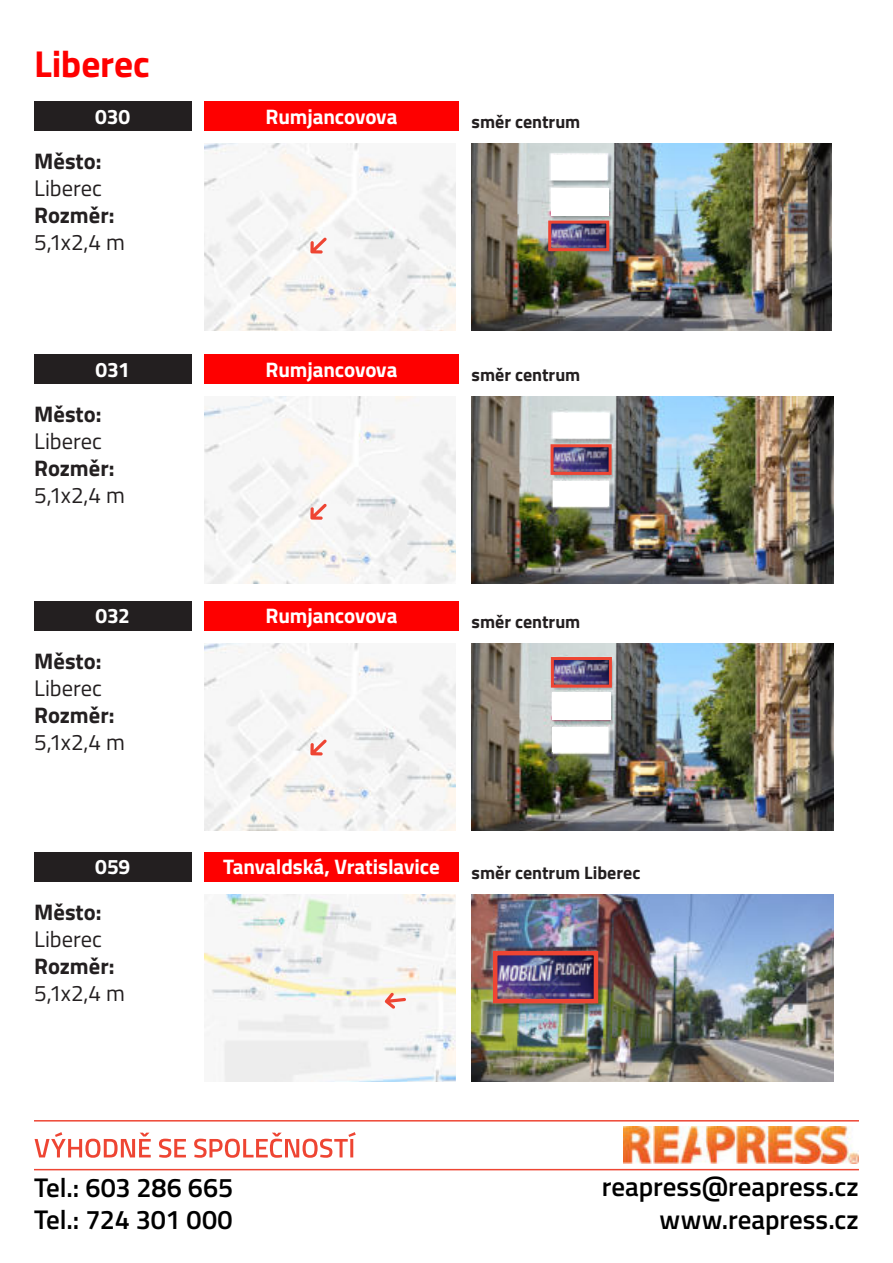
<style>
.page{position:relative;width:893px;height:1263px;background:#fff}
.page>*{position:absolute;margin:0;border:0;box-sizing:border-box;transform-origin:0 0}
.t1{font:700 37.5px "Titillium Web";color:#fe0000}
.t2{font:600 27px/32.4px "Titillium Web";color:#000}
.t3{font:22.5px "Titillium Web";color:#231f20}
.t4{font:700 22.5px "Titillium Web";color:#231f20}
.t5{font:700 21px "Titillium Web";letter-spacing:-.005em;color:#fff}
.t6{font:700 18px "Titillium Web";color:#231f20}
</style>
<div class="page">
<hr style="left:34px;top:1120px;width:825px;height:1px;background:#ee4533">
<svg style="left:35px;top:1132px;width:321px;height:26px"></svg>
<hr style="left:34px;top:1169px;width:825px;height:1px;background:#ee4533">
<img style="left:624px;top:1126px;width:235px;height:38px">
<div style="left:34px;top:601px;width:157px;height:30px;background:#231f20"></div>
<div style="left:204px;top:601px;width:255px;height:30px;background:#fe0000"></div>
<img style="left:204px;top:643px;width:251px;height:187px">
<img style="left:472px;top:643px;width:361px;height:187px">
<div style="left:34px;top:852px;width:157px;height:29px;background:#231f20"></div>
<div style="left:204px;top:852px;width:255px;height:29px;background:#fe0000"></div>
<img style="left:204px;top:894px;width:251px;height:187px">
<img style="left:472px;top:894px;width:361px;height:187px">
<svg style="left:310px;top:739px;width:17px;height:16px"></svg>
<svg style="left:385px;top:992px;width:21px;height:17px"></svg>
<img style="left:498px;top:956px;width:95px;height:42px">
<div style="left:493px;top:951px;width:105px;height:52px;border:4px solid #ee4533"></div>
<img style="left:555px;top:661px;width:53px;height:23px">
<div style="left:551px;top:657px;width:61px;height:31px;border:3px solid #ee4533"></div>
<div style="left:552px;top:693px;width:58px;height:27px;background:#fff"></div>
<div style="left:552px;top:727px;width:56px;height:25px;background:#fff"></div>
<div style="left:34px;top:354px;width:157px;height:30px;background:#231f20"></div>
<div style="left:204px;top:354px;width:255px;height:30px;background:#fe0000"></div>
<img style="left:204px;top:397px;width:251px;height:187px">
<img style="left:472px;top:397px;width:361px;height:187px">
<svg style="left:310px;top:504px;width:17px;height:16px"></svg>
<img style="left:555px;top:448px;width:53px;height:23px">
<div style="left:551px;top:444px;width:61px;height:31px;border:3px solid #ee4533"></div>
<div style="left:553px;top:413px;width:56px;height:25px;background:#fff"></div>
<div style="left:553px;top:481px;width:55px;height:25px;background:#fff"></div>
<div style="left:34px;top:101px;width:157px;height:30px;background:#231f20"></div>
<div style="left:204px;top:101px;width:255px;height:30px;background:#fe0000"></div>
<img style="left:204px;top:144px;width:251px;height:187px">
<img style="left:472px;top:144px;width:359px;height:187px">
<svg style="left:310px;top:237px;width:17px;height:17px"></svg>
<img style="left:552px;top:225px;width:53px;height:22px">
<div style="left:548px;top:221px;width:61px;height:30px;border:3px solid #ee4533"></div>
<div style="left:551px;top:188px;width:57px;height:28px;background:#fff"></div>
<div style="left:551px;top:155px;width:56px;height:25px;background:#fff"></div>
<h1 class="t1" style="left:34px;top:35px;width:118px">Liberec</h1>
<p class="t5" style="left:95px;top:100px;width:36px">030</p>
<p class="t5" style="left:265px;top:100px;width:133px">Rumjancovova</p>
<p class="t6" style="left:472px;top:108px;width:110px">směr centrum</p>
<p class="t4" style="left:34px;top:144px;width:69px">Město:</p>
<p class="t3" style="left:34px;top:172px;width:69px">Liberec</p>
<p class="t4" style="left:34px;top:198px;width:82px">Rozměr:</p>
<p class="t3" style="left:34px;top:226px;width:92px">5,1x2,4 m</p>
<p class="t5" style="left:96px;top:353px;width:36px">031</p>
<p class="t5" style="left:265px;top:353px;width:133px">Rumjancovova</p>
<p class="t6" style="left:472px;top:361px;width:110px">směr centrum</p>
<p class="t4" style="left:34px;top:397px;width:69px">Město:</p>
<p class="t3" style="left:34px;top:425px;width:69px">Liberec</p>
<p class="t4" style="left:34px;top:451px;width:82px">Rozměr:</p>
<p class="t3" style="left:34px;top:479px;width:92px">5,1x2,4 m</p>
<p class="t5" style="left:96px;top:600px;width:36px">032</p>
<p class="t5" style="left:265px;top:600px;width:133px">Rumjancovova</p>
<p class="t6" style="left:472px;top:608px;width:110px">směr centrum</p>
<p class="t4" style="left:34px;top:644px;width:69px">Město:</p>
<p class="t3" style="left:34px;top:671px;width:69px">Liberec</p>
<p class="t4" style="left:34px;top:698px;width:82px">Rozměr:</p>
<p class="t3" style="left:34px;top:725px;width:92px">5,1x2,4 m</p>
<p class="t5" style="left:95px;top:858px;width:37px">059</p>
<p class="t5" style="left:223px;top:851px;width:218px">Tanvaldská, Vratislavice</p>
<p class="t6" style="left:472px;top:858px;width:170px">směr centrum Liberec</p>
<p class="t4" style="left:34px;top:895px;width:69px">Město:</p>
<p class="t3" style="left:34px;top:922px;width:69px">Liberec</p>
<p class="t4" style="left:34px;top:949px;width:82px">Rozměr:</p>
<p class="t3" style="left:34px;top:976px;width:92px">5,1x2,4 m</p>
<p class="t2" style="left:34px;top:1173px;width:201px">Tel.: 603 286 665<br>Tel.: 724 301 000</p>
<p class="t2" style="left:602px;top:1173px;width:259px;text-align:right">reapress@reapress.cz www.reapress.cz</p>
</div>
